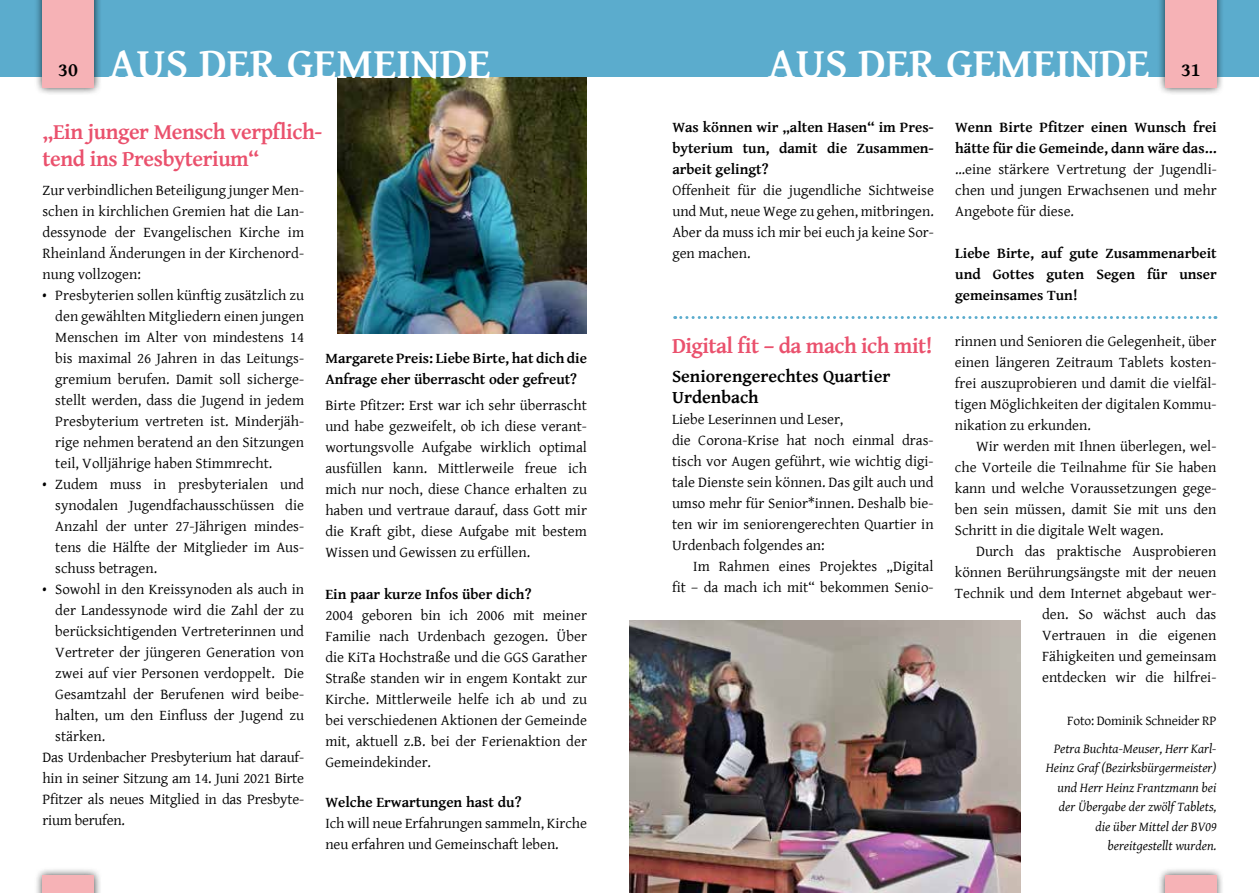
<style>
.page{position:relative;width:1259px;height:893px;background:#fff}
.page>*{position:absolute;margin:0;border:0;box-sizing:border-box;transform-origin:0 0}
.t1{font:700 43.65px "Gentium Basic";color:#fff}
.t2{font:700 22.5px/27px "Gentium Basic";letter-spacing:-.02em;color:#ea516d}
.t3{font:700 19.5px "Gentium Basic";color:#000}
.t4{font:700 18px/21px "Gentium Basic";color:#000}
.t5{font:15px/21px "Gentium Basic";color:#000;text-align:justify}
.t6{font:700 15px/21px "Gentium Basic";color:#000}
.t7{font:italic 13.5px/19.5px "Gentium Basic";color:#000;text-align:right}
.t8{font:13.5px "Gentium Basic";letter-spacing:-.015em;color:#000}
</style>
<div class="page">
<img style="left:337px;top:77px;width:250px;height:256px">
<img style="left:629px;top:621px;width:391px;height:272px">
<svg style="left:674px;top:316px;width:542px;height:3px"></svg>
<div style="left:0;top:0;width:629px;height:77px;background:#5baccd"></div>
<div style="left:629px;top:0;width:630px;height:77px;background:#5baccd"></div>
<div style="left:34px;top:0;width:68px;height:96px;background:#000;opacity:.75"></div>
<div style="left:43px;top:0;width:51px;height:88px;background:#f6b2b6"></div>
<div style="left:34px;top:867px;width:68px;height:26px;background:#000;opacity:.75"></div>
<div style="left:43px;top:875px;width:51px;height:18px;background:#f6b2b6"></div>
<div style="left:1157px;top:867px;width:67px;height:26px;background:#000;opacity:.75"></div>
<div style="left:1165px;top:875px;width:51px;height:18px;background:#f6b2b6"></div>
<div style="left:1157px;top:0;width:67px;height:96px;background:#000;opacity:.75"></div>
<div style="left:1165px;top:0;width:51px;height:88px;background:#f6b2b6"></div>
<h3 class="t3" style="left:58px;top:55px;width:21px">30</h3>
<h1 class="t1" style="left:109px;top:31px;width:383px">AUS DER GEMEINDE</h1>
<h1 class="t1" style="left:768px;top:31px;width:383px">AUS DER GEMEINDE</h1>
<h3 class="t3" style="left:1181px;top:55px;width:21px">31</h3>
<h2 class="t2" style="left:43px;top:117px;width:281px">„Ein junger Mensch verpflich&shy;tend ins Presbyterium“</h2>
<p class="t5" style="left:43px;top:179px;width:263px">Zur verbindlichen Beteiligung junger Men&shy;schen in kirchlichen Gremien hat die Lan&shy;dessynode der Evangelischen Kirche im Rheinland Änderungen in der Kirchenord&shy;nung vollzogen:</p>
<p class="t5" style="left:55px;top:284px;width:250px;text-indent:-13px">• Presbyterien sollen künftig zusätzlich zu den gewählten Mitgliedern einen jungen Menschen im Alter von mindestens 14 bis maximal 26 Jahren in das Leitungs&shy;gremium berufen. Damit soll sicherge&shy;stellt werden, dass die Jugend in jedem Presbyterium vertreten ist. Minderjäh&shy;rige nehmen beratend an den Sitzungen teil, Volljährige haben Stimmrecht.</p>
<p class="t5" style="left:55px;top:473px;width:250px;text-indent:-13px">• Zudem muss in presbyterialen und synodalen Jugendfachausschüssen die Anzahl der unter 27-Jährigen mindes&shy;tens die Hälfte der Mitglieder im Aus&shy;schuss betragen.</p>
<p class="t5" style="left:43px;top:578px;width:263px">• Sowohl in den Kreissynoden als auch in</p>
<p class="t5" style="left:55px;top:599px;width:250px">der Landessynode wird die Zahl der zu</p>
<p class="t5" style="left:55px;top:620px;width:250px">berücksichtigenden Vertreterinnen und</p>
<p class="t5" style="left:55px;top:641px;width:250px">Vertreter der jüngeren Generation von</p>
<p class="t5" style="left:55px;top:662px;width:250px">zwei auf vier Personen verdoppelt. Die</p>
<p class="t5" style="left:55px;top:683px;width:250px">Gesamtzahl der Berufenen wird beibe-</p>
<p class="t5" style="left:55px;top:704px;width:250px">halten, um den Einfluss der Jugend zu</p>
<p class="t5" style="left:55px;top:725px;width:51px">stärken.</p>
<p class="t5" style="left:43px;top:746px;width:263px">Das Urdenbacher Presbyterium hat darauf-</p>
<p class="t5" style="left:43px;top:767px;width:263px">hin in seiner Sitzung am 14. Juni 2021 Birte</p>
<p class="t5" style="left:43px;top:788px;width:263px">Pfitzer als neues Mitglied in das Presbyte-</p>
<p class="t5" style="left:43px;top:809px;width:84px">rium berufen.</p>
<p class="t6" style="left:325px;top:347px;width:263px">Margarete Preis: Liebe Birte, hat dich die<br>Anfrage eher überrascht oder gefreut?</p>
<p class="t5" style="left:325px;top:394px;width:263px">Birte Pfitzer: Erst war ich sehr überrascht und habe gezweifelt, ob ich diese verant&shy;wortungsvolle Aufgabe wirklich optimal ausfüllen kann. Mittlerweile freue ich mich nur noch, diese Chance erhalten zu haben und vertraue darauf, dass Gott mir die Kraft gibt, diese Aufgabe mit bestem Wissen und Gewissen zu erfüllen.</p>
<p class="t6" style="left:325px;top:583px;width:208px">Ein paar kurze Infos über dich?</p>
<p class="t5" style="left:325px;top:604px;width:263px">2004 geboren bin ich 2006 mit meiner Familie nach Urdenbach gezogen. Über die KiTa Hochstraße und die GGS Garather Straße standen wir in engem Kontakt zur Kirche. Mittlerweile helfe ich ab und zu bei verschiedenen Aktionen der Gemeinde mit, aktuell z.B. bei der Ferienaktion der Gemeindekinder.</p>
<p class="t6" style="left:325px;top:791px;width:198px">Welche Erwartungen hast du?</p>
<p class="t5" style="left:325px;top:812px;width:263px">Ich will neue Erfahrungen sammeln, Kirche neu erfahren und Gemeinschaft leben.</p>
<p class="t6" style="left:672px;top:116px;width:263px;text-align:justify">Was können wir „alten Hasen“ im Pres&shy;byterium tun, damit die Zusammen&shy;arbeit gelingt?</p>
<p class="t5" style="left:672px;top:179px;width:263px">Offenheit für die jugendliche Sichtweise und Mut, neue Wege zu gehen, mitbringen.<br>Aber da muss ich mir bei euch ja keine Sor&shy;gen machen.</p>
<h2 class="t2" style="left:672px;top:331px;width:262px">Digital fit – da mach ich mit!</h2>
<p class="t4" style="left:672px;top:365px;width:220px">Seniorengerechtes Quartier<br>Urdenbach</p>
<p class="t5" style="left:672px;top:408px;width:263px;text-align:left">Liebe Leserinnen und Leser,<br>die Corona-Krise hat noch einmal dras&shy;tisch vor Augen geführt, wie wichtig digi&shy;tale Dienste sein können. Das gilt auch und umso mehr für Senior*innen. Deshalb bie&shy;ten wir im seniorengerechten Quartier in Urdenbach folgendes an:</p>
<p class="t5" style="left:672px;top:555px;width:263px;text-align:right">Im Rahmen eines Projektes „Digital<br>fit – da mach ich mit“ bekommen Senio-</p>
<p class="t6" style="left:955px;top:116px;width:263px">Wenn Birte Pfitzer einen Wunsch frei hätte für die Gemeinde, dann wäre das...</p>
<p class="t5" style="left:955px;top:158px;width:263px">…eine stärkere Vertretung der Jugendli&shy;chen und jungen Erwachsenen und mehr Angebote für diese.</p>
<p class="t6" style="left:955px;top:242px;width:263px;text-align:justify">Liebe Birte, auf gute Zusammenarbeit und Gottes guten Segen für unser gemeinsames Tun!</p>
<p class="t5" style="left:955px;top:330px;width:263px">rinnen und Senioren die Gelegenheit, über einen längeren Zeitraum Tablets kosten&shy;frei auszuprobieren und damit die vielfäl&shy;tigen Möglichkeiten der digitalen Kommu&shy;nikation zu erkunden.</p>
<p class="t5" style="left:955px;top:435px;width:263px;text-indent:21px">Wir werden mit Ihnen überlegen, wel&shy;che Vorteile die Teilnahme für Sie haben kann und welche Voraussetzungen gege&shy;ben sein müssen, damit Sie mit uns den Schritt in die digitale Welt wagen.</p>
<p class="t5" style="left:955px;top:540px;width:263px;text-align:right">Durch das praktische Ausprobieren können Berührungsängste mit der neuen<br>Technik und dem Internet abgebaut wer&shy;den. So wächst auch das<br>Vertrauen in die eigenen<br>Fähigkeiten und gemeinsam<br>entdecken wir die hilfrei-</p>
<p class="t8" style="left:1067px;top:711px;width:151px">Foto: Dominik Schneider RP</p>
<p class="t7" style="left:1045px;top:738px;width:172px">Petra Buchta-Meuser, Herr Karl-<br>Heinz Graf (Bezirksbürgermeister) und Herr Heinz Frantzmann bei der Übergabe der zwölf Tablets, die über Mittel der BV09 bereitgestellt wurden.</p>
</div>
